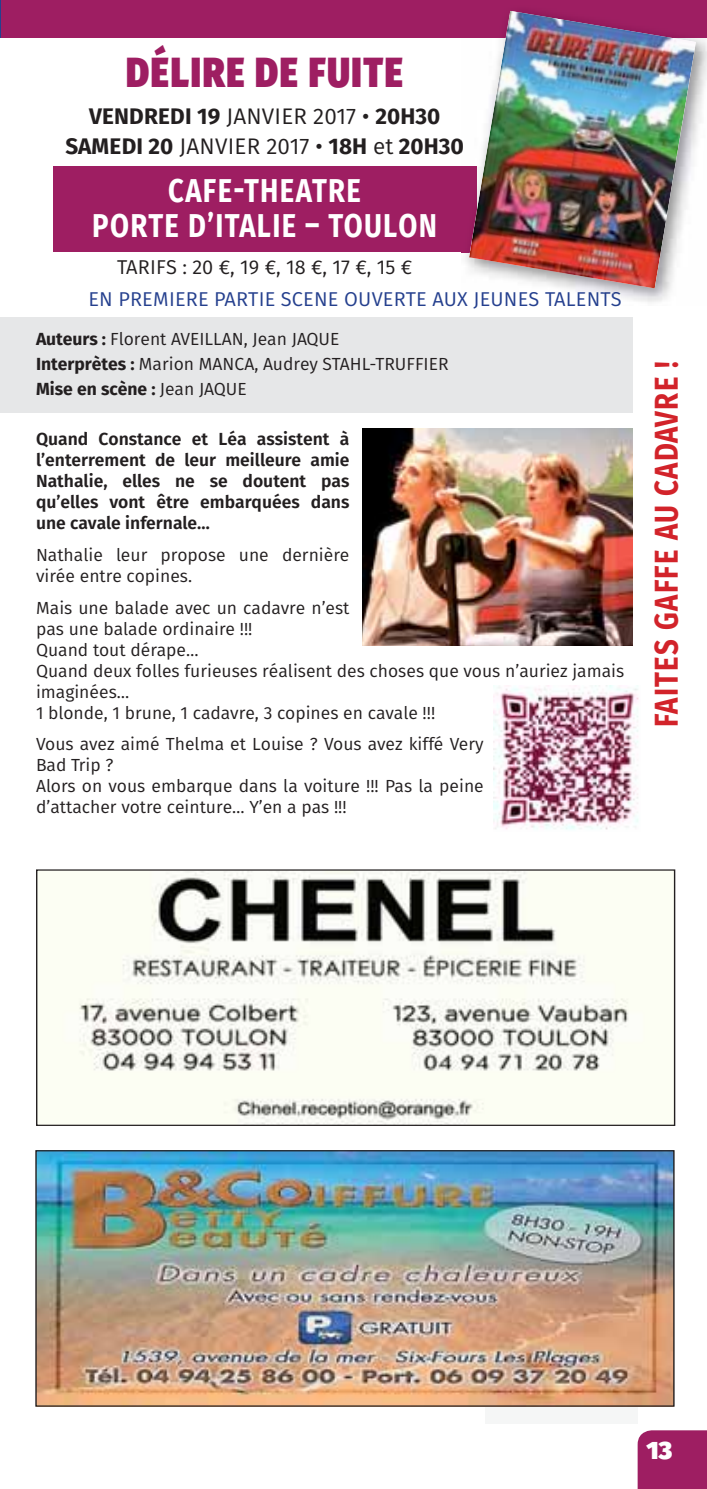
<style>
.page{position:relative;width:707px;height:1489px;background:#fff}
.page>*{position:absolute;margin:0;border:0;box-sizing:border-box;transform-origin:0 0}
.t1{font:900 42px "Fira Sans";letter-spacing:.05em;color:#9e1e62;scale:.83 1}
.t2{font:700 33px/35px "Fira Sans";letter-spacing:.05em;color:#fff;text-align:center;scale:.83 1}
.t3{font:700 33px "Fira Sans";letter-spacing:.05em;color:#d2232a;scale:.83 1}
.t4{font:900 25px "Fira Sans";color:#fff}
.t5{font:700 22.5px/30px "Fira Sans";letter-spacing:.005em;color:#231f20;text-align:center}
.t6{font:20px/32.2px "Fira Sans";letter-spacing:.01em;color:#25408e}
.t7{font:17.5px/21px "Fira Sans";color:#231f20}
.t8{font:600 17.5px/21px "Fira Sans";color:#231f20;text-align:justify}
.s1{font-weight:400}
.s2{color:#231f20}
.s3{color:#25408f}
.s4{color:#24408e}
.s5{font-weight:700}
</style>
<div class="page">
<div style="left:1px;top:317px;width:632px;height:96px;background:#e6e7e8"></div>
<div style="left:1px;top:0;width:706px;height:38px;background:#9e1e62"></div>
<div style="left:638px;top:1430px;width:69px;height:58px;background:#9e1e62"></div>
<div style="left:53px;top:166px;width:423px;height:86px;background:#9e1e62"></div>
<img style="left:461px;top:38px;width:246px;height:264px">
<img style="left:461px;top:166px;width:8px;height:86px">
<svg style="left:461px;top:139px;width:2px;height:16px"></svg>
<img style="left:461px;top:292px;width:160px;height:10px">
<img style="left:469px;top:11px;width:227px;height:277px">
<img style="left:494px;top:685px;width:145px;height:145px">
<div style="left:485px;top:1276px;width:153px;height:147px;background:#f5f6f6"></div>
<hr style="left:0;top:0;width:1px;height:38px;background:#25408e">
<img style="left:37px;top:1151px;width:635px;height:253px">
<div style="left:35px;top:1149px;width:639px;height:257px;border:1px solid #231f20"></div>
<img style="left:38px;top:871px;width:635px;height:252px">
<img style="left:362px;top:429px;width:271px;height:216px">
<h1 class="t1" style="left:126px;top:57px;width:335px">DÉLIRE DE FUITE</h1>
<p class="t5" style="left:65px;top:105px;width:400px">VENDREDI 19 <span class="s1">JANVIER 2017</span> <span class="s1">•</span> 20H30<br>SAMEDI 20 <span class="s1">JANVIER 2017</span> <span class="s1">•</span> 18H <span class="s1">et</span> 20H30</p>
<h2 class="t2" style="left:92px;top:179px;width:417px">CAFE-THEATRE<br>PORTE D’ITALIE – TOULON</h2>
<p class="t6" style="left:88px;top:252px;width:535px;text-indent:29px"><span class="s2">TARIFS : 20 €, 19 €, 18 €, 17 €, 15 €<br></span>EN PREMIERE PARTIE SCENE OUVERTE AU<span class="s3">X JEUNES TALE</span><span class="s4">NTS</span></p>
<p class="t7" style="left:36px;top:327px;width:414px;line-height:25px"><span class="s5">Auteurs :</span> Florent AVEILLAN, Jean JAQUE<br><span class="s5">Interprètes :</span> Marion MANCA, Audrey STAHL-TRUFFIER<br><span class="s5">Mise en scène :</span> Jean JAQUE</p>
<p class="t8" style="left:36px;top:429px;width:315px">Quand Constance et Léa assistent à l’enterrement de leur meilleure amie Nathalie, elles ne se doutent pas qu’elles vont être embarquées dans une cavale infernale…</p>
<p class="t7" style="left:36px;top:545px;width:315px">Nathalie leur propose une dernière virée entre copines.</p>
<p class="t7" style="left:36px;top:598px;width:590px">Mais une balade avec un cadavre n’est<br>pas une balade ordinaire !!!<br>Quand tout dérape…<br>Quand deux folles furieuses réalisent des choses que vous n’auriez jamais imaginées…<br>1 blonde, 1 brune, 1 cadavre, 3 copines en cavale !!!</p>
<p class="t7" style="left:36px;top:734px;width:449px">Vous avez aimé Thelma et Louise ? Vous avez kiffé Very Bad Trip ?<br>Alors on vous embarque dans la voiture !!! Pas la peine d’attacher votre ceinture… Y’en a pas !!!</p>
<h2 class="t3" style="left:655px;top:727px;width:442px;rotate:-90deg">FAITES GAFFE AU CADAVRE !</h2>
<h3 class="t4" style="left:646px;top:1441px;width:27px">13</h3>
</div>
